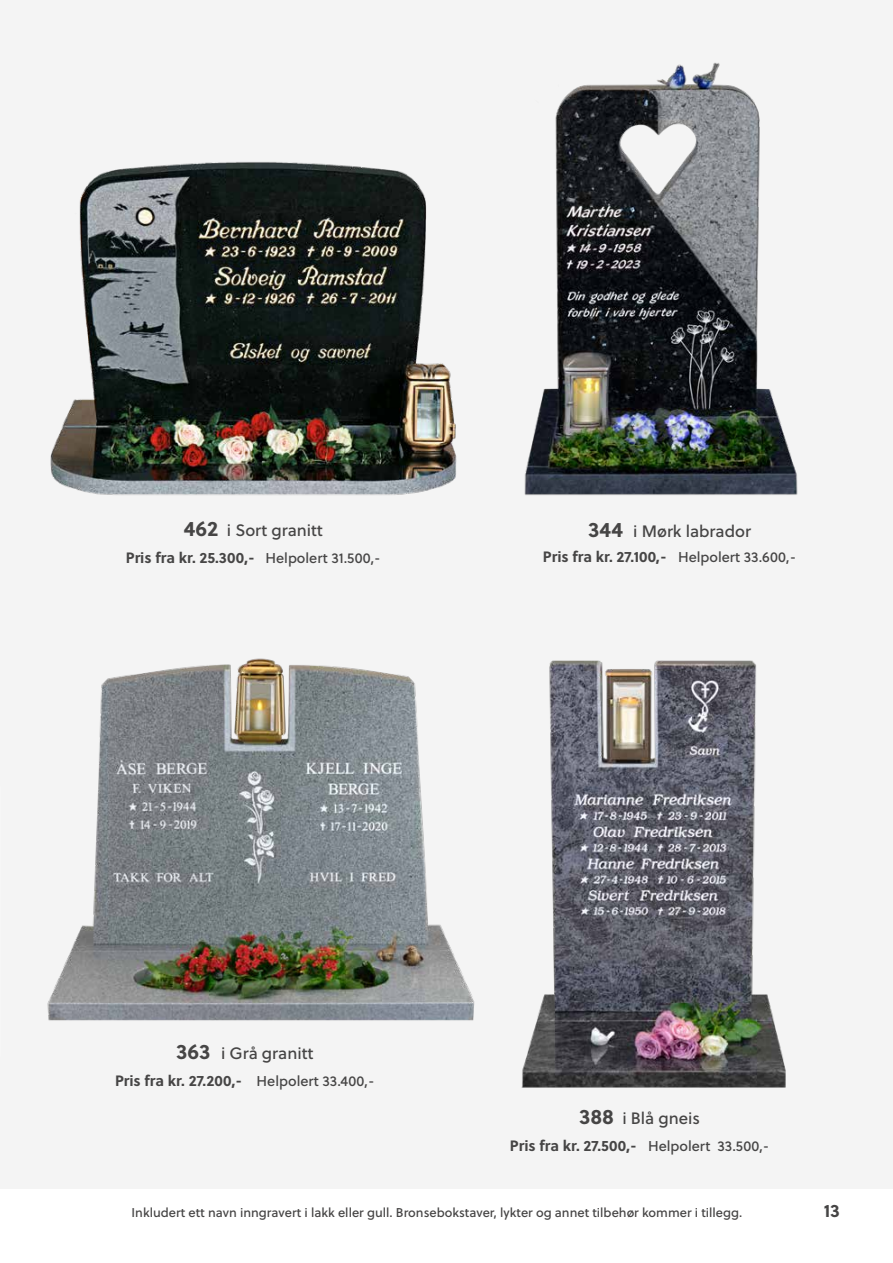
<style>
.page{position:relative;width:893px;height:1263px;background:#fff}
.page>*{position:absolute;margin:0;border:0;box-sizing:border-box;transform-origin:0 0}
.t1{font:700 18px "Soleil";color:#464545}
.t2{font:16.5px "Soleil Bk";color:#464545}
.t3{font:700 15px "Soleil";color:#464545}
.t4{font:12.75px "Soleil Bk";color:#464545}
.s1{font-family:"Soleil";font-weight:700;font-size:21px}
.s2{font-family:"Soleil Bk";font-weight:400;font-size:14.25px}
</style>
<div class="page">
<div style="left:0;top:0;width:893px;height:1188px;background:#f4f4f4"></div>
<img style="left:50px;top:162px;width:407px;height:333px">
<img style="left:521px;top:660px;width:265px;height:428px">
<img style="left:47px;top:658px;width:428px;height:363px">
<img style="left:524px;top:63px;width:274px;height:433px">
<p class="t2" style="left:184px;top:518px;width:141px"><span class="s1">462</span> i Sort granitt</p>
<p class="t3" style="left:126px;top:546px;width:256px">Pris fra kr. 25.300,- <span class="s2">Helpolert 31.500,-</span></p>
<p class="t2" style="left:588px;top:518px;width:164px"><span class="s1">344</span> i Mørk labrador</p>
<p class="t3" style="left:543px;top:545px;width:255px">Pris fra kr. 27.100,- <span class="s2">Helpolert 33.600,-</span></p>
<p class="t2" style="left:176px;top:1041px;width:139px"><span class="s1">363</span> i Grå granitt</p>
<p class="t3" style="left:115px;top:1069px;width:261px">Pris fra kr. 27.200,- <span class="s2">Helpolert 33.400,-</span></p>
<p class="t2" style="left:579px;top:1106px;width:123px"><span class="s1">388</span> i Blå gneis</p>
<p class="t3" style="left:510px;top:1134px;width:261px">Pris fra kr. 27.500,- <span class="s2">Helpolert 33.500,-</span></p>
<p class="t4" style="left:132px;top:1203px;width:612px">Inkludert ett navn inngravert i lakk eller gull. Bronsebokstaver, lykter og annet tilbehør kommer i tillegg.</p>
<p class="t1" style="left:824px;top:1197px;width:18px">13</p>
</div>
